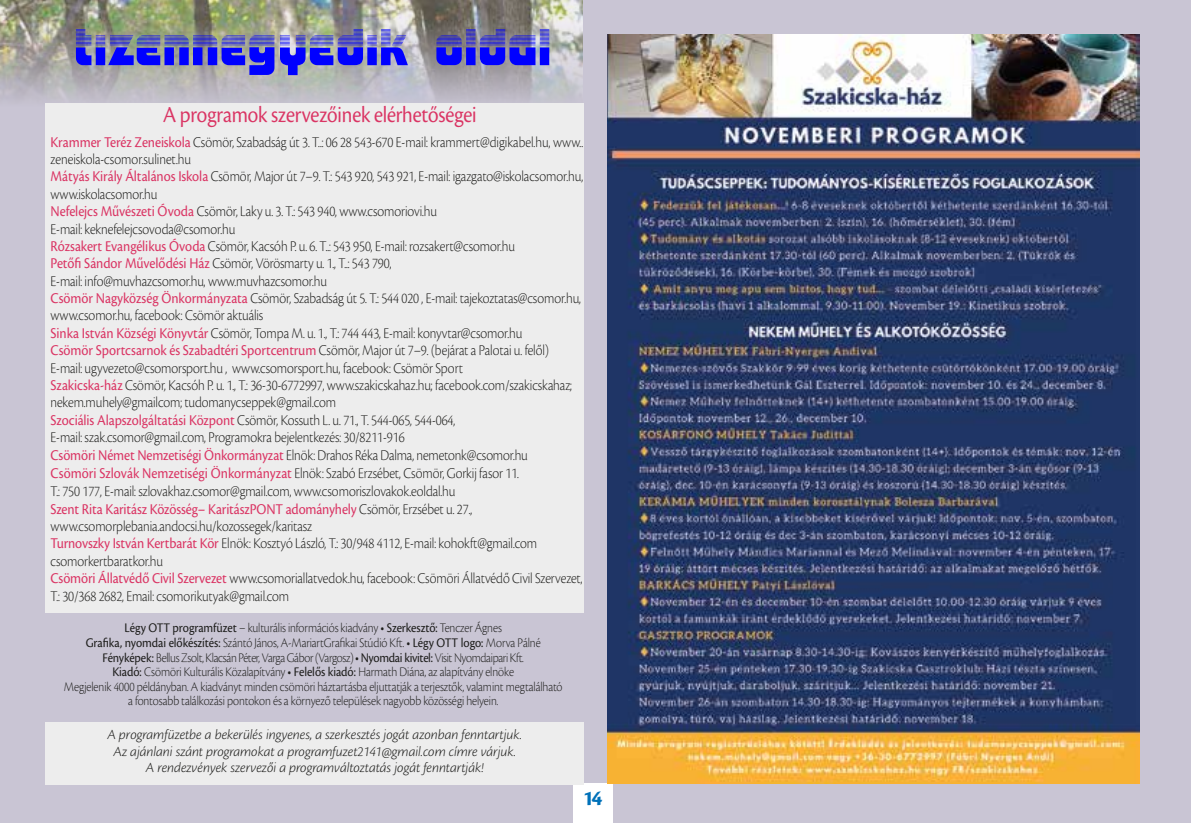
<style>
.page{position:relative;width:1191px;height:823px;background:#fff}
.page>*{position:absolute;margin:0;border:0;box-sizing:border-box;transform-origin:0 0}
.t1{font:54px "Anatol HMN";color:#00f}
.t2{font:23.8px "Cronos Pro Disp";letter-spacing:-.005em;color:#da3564;scale:.9 1}
.t3{font:22px "Cronos Pro Bold Capt";color:#0071b9}
.t4{font:15.6px/17.4px "Cronos Pro Lt Disp";letter-spacing:-.005em;color:#1d1d1b;scale:.9 1}
.t5{font:15.6px "Cronos Pro";letter-spacing:-.01em;color:#da3564;scale:.9 1}
.t6{font:italic 300 14.6px/16.4px "Cronos Pro";letter-spacing:-.01em;color:#1d1d1b;text-align:center}
.t7{font:13.8px/14.6px "Cronos Pro Lt Disp";letter-spacing:-.01em;color:#1d1d1b;text-align:center;scale:.9 1}
.s1{font-family:"Cronos Pro";color:#da3564}
.s2{font-family:"Cronos Pro Lt Disp";color:#1d1d1b}
.s3{font-family:"Cronos Pro"}
</style>
<div class="page">
<div style="left:0;top:0;width:1191px;height:822px;background:#c9c5d4"></div>
<div style="left:573px;top:782px;width:39px;height:40px;background:#fff"></div>
<img style="left:0;top:0;width:582px;height:101px">
<div style="left:45px;top:103px;width:539px;height:509px;background:#ededed"></div>
<div style="left:45px;top:721px;width:539px;height:63px;background:#ededed"></div>
<img style="left:608px;top:34px;width:532px;height:748px">
<h1 class="t1" style="left:74px;top:23px;width:479px">tizennegyedik oldal</h1>
<h2 class="t2" style="left:163px;top:101px;width:349px">A programok szervezőinek elérhetőségei</h2>
<p class="t4" style="left:51px;top:133px;width:593px"><span class="s1">Krammer Teréz Zeneiskola</span> Csömör, Szabadság út 3. T..: 06 28 543-670 E-mail: krammert@digikabel.hu, www.. zeneiskola-csomor.sulinet.hu<br><span class="s1">Mátyás Király Általános Iskola</span> Csömör, Major út 7–9. T.: 543 920, 543 921, E-mail: igazgato@iskolacsomor.hu, www.iskolacsomor.hu<br><span class="s1">Nefelejcs Művészeti Óvoda</span> Csömör, Laky u. 3. T.: 543 940, www.csomoriovi.hu<br>E-mail: keknefelejcsovoda@csomor.hu<br><span class="s1">Rózsakert Evangélikus Óvoda</span> Csömör, Kacsóh P. u. 6. T..: 543 950, E-mail: rozsakert@csomor.hu<br><span class="s1">Petőfi Sándor Művelődési Ház</span> Csömör, Vörösmarty u. 1., T..: 543 790,<br>E-mail: info@muvhazcsomor.hu, www.muvhazcsomor.hu<br><span class="s1">Csömör Nagyközség Önkormányzata</span> Csömör, Szabadság út 5. T.: 544 020 , E-mail: tajekoztatas@csomor.hu, www.csomor.hu, facebook: Csömör aktuális<br><span class="s1">Sinka István Községi Könyvtár</span> Csömör, Tompa M. u. 1., T.: 744 443, E-mail: konyvtar@csomor.hu</p>
<p class="t5" style="left:51px;top:341px;width:555px">Csömör Sportcsarnok és Szabadtéri Sportcentrum <span class="s2">Csömör, Major út 7–9. (bejárat a Palotai u. felől)</span></p>
<p class="t4" style="left:51px;top:358px;width:581px">E-mail: ugyvezeto@csomorsport.hu , www.csomorsport.hu, facebook: Csömör Sport<br><span class="s1">Szakicska-ház</span> Csömör, Kacsóh P. u. 1., T.: 36-30-6772997, www.szakicskahaz.hu; facebook.com/szakicskahaz; nekem.muhely@gmailcom; tudomanycseppek@gmail.com<br><span class="s1">Szociális Alapszolgáltatási Központ</span> Csömör, Kossuth L. u. 71., T. 544-065, 544-064,<br>E-mail: szak.csomor@gmail.com, Programokra bejelentkezés: 30/8211-916<br><span class="s1">Csömöri Német Nemzetiségi Önkormányzat</span> Elnök: Drahos Réka Dalma, nemetonk@csomor.hu <span class="s1">Csömöri Szlovák Nemzetiségi Önkormányzat</span> Elnök: Szabó Erzsébet, Csömör, Gorkij fasor 11.<br>T.: 750 177, E-mail: szlovakhaz.csomor@gmail.com, www.csomoriszlovakok.eoldal.hu--</p>
<p class="t5" style="left:51px;top:499px;width:470px">Szent Rita Karitász Közösség– KaritászPONT adományhely <span class="s2">Csömör, Erzsébet u. 27.,</span></p>
<p class="t4" style="left:51px;top:517px;width:593px">www.csomorplebania.andocsi.hu/kozossegek/karitasz<br><span class="s1">Turnovszky István Kertbarát Kör</span> Elnök: Kosztyó László, T.: 30/948 4112, E-mail: kohokft@gmail.com csomorkertbaratkor.hu<br><span class="s1">Csömöri Állatvédő Civil Szervezet</span> www.csomoriallatvedok.hu, facebook: Csömöri Állatvédő Civil Szervezet, T.: 30/368 2682, Email: csomorikutyak@gmail.com</p>
<p class="t7" style="left:64px;top:620px;width:555px"><span class="s3">Légy OTT programfüzet</span> – kulturális információs kiadvány <span class="s3">• Szerkesztő:</span> Tenczer Ágnes<br><span class="s3">Grafika, nyomdai előkészítés:</span> Szántó János, A-MariartGrafikai Stúdió Kft. <span class="s3">• Légy OTT logo:</span> Morva Pálné <span class="s3">Fényképek:</span> Bellus Zsolt, Klacsán Péter, Varga Gábor (Vargosz) <span class="s3">• Nyomdai kivitel:</span> Visit Nyomdaipari Kft.<br><span class="s3">Kiadó:</span> Csömöri Kulturális Közalapítvány <span class="s3">• Felelős kiadó:</span> Harmath Diána, az alapítvány elnöke<br>Megjelenik 4000 példányban. A kiadványt minden csömöri háztartásba eljuttatják a terjesztők, valamint megtalálható a fontosabb találkozási pontokon és a környező települések nagyobb közösségi helyein.</p>
<p class="t6" style="left:107px;top:726px;width:416px">A programfüzetbe a bekerülés ingyenes, a szerkesztés jogát azonban fenntartjuk.<br>Az ajánlani szánt programokat a programfuzet2141@gmail.com címre várjuk.<br>A rendezvények szervezői a programváltoztatás jogát fenntartják!</p>
<h3 class="t3" style="left:583px;top:785px;width:21px">14</h3>
</div>
